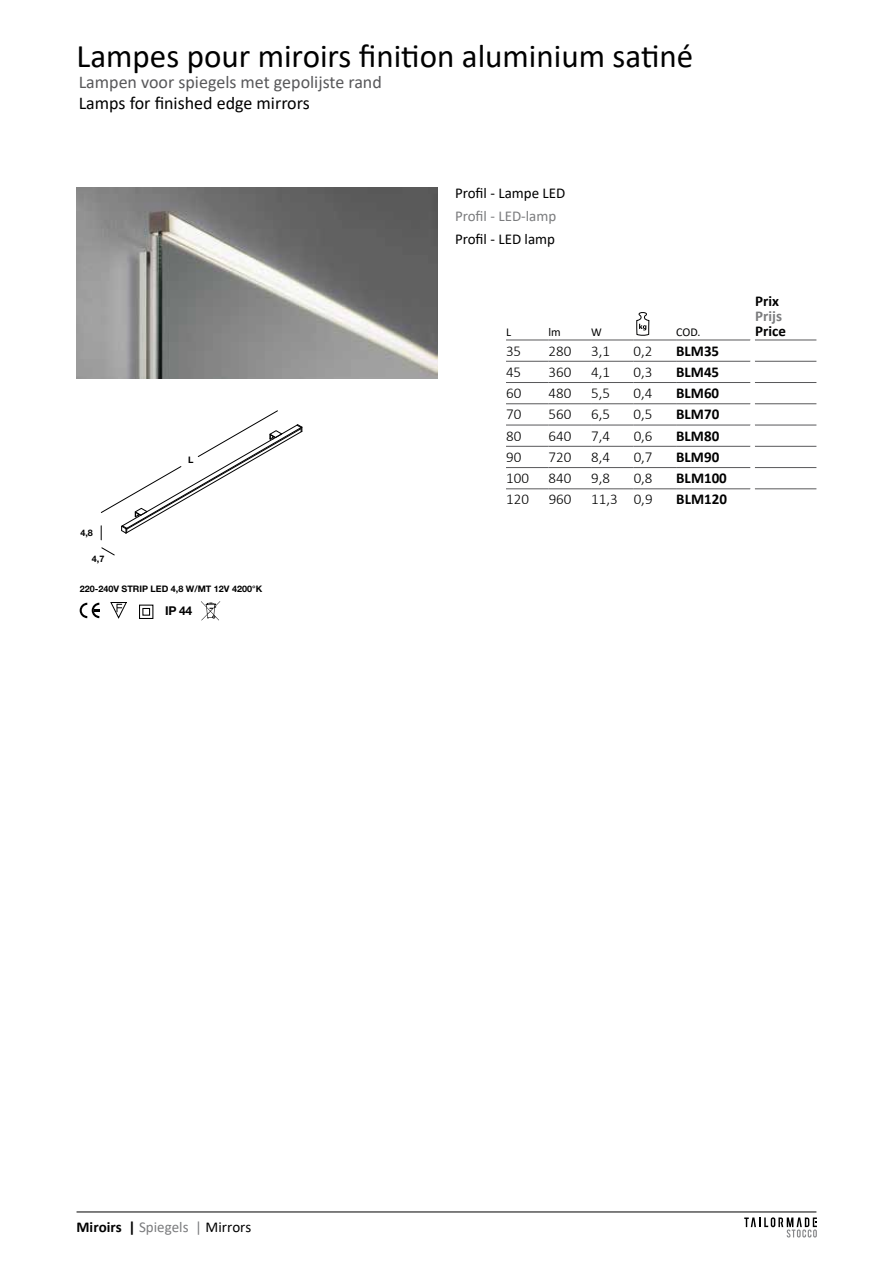
<style>
.page{position:relative;width:893px;height:1263px;background:#fff}
.page>*{position:absolute;margin:0;border:0;box-sizing:border-box;transform-origin:0 0}
.t1{font:33px "Calibri";color:#000}
.t2{font:18px "Calibri";color:#58585a}
.t3{font:18px "Calibri";color:#000}
.t4{font:300 15px "Calibri";color:#000}
.t5{font:700 15px "Calibri";color:#000}
.t6{font:15px "Calibri";color:#7b7c7e}
.t7{font:15px "Calibri";color:#000}
.t8{font:700 15px "Calibri";color:#7b7c7e}
.t9{font:700 12.15px "Helvetica Neue";color:#000}
.t10{font:12px "Calibri";color:#000}
.t11{font:700 9px "Helvetica Neue";color:#000}
.s1{font-weight:700;color:#000}
.s2{color:#000}
</style>
<div class="page">
<hr style="left:77px;top:1212px;width:739px;height:1px;background:#000">
<img style="left:77px;top:187px;width:361px;height:191px">
<svg style="left:101px;top:547px;width:14px;height:9px"></svg>
<svg style="left:110px;top:602px;width:17px;height:17px"></svg>
<svg style="left:80px;top:603px;width:19px;height:15px"></svg>
<div style="left:139px;top:605px;width:14px;height:14px;border:1px solid #000"></div>
<div style="left:142px;top:608px;width:8px;height:8px;border:1px solid #000"></div>
<svg style="left:101px;top:410px;width:202px;height:130px"></svg>
<svg style="left:201px;top:601px;width:19px;height:19px"></svg>
<hr style="left:506px;top:340px;width:43px;height:1px;background:#58585a">
<hr style="left:549px;top:340px;width:42px;height:1px;background:#58585a">
<hr style="left:591px;top:340px;width:43px;height:1px;background:#58585a">
<hr style="left:634px;top:340px;width:42px;height:1px;background:#58585a">
<hr style="left:676px;top:340px;width:74px;height:1px;background:#58585a">
<hr style="left:755px;top:340px;width:61px;height:1px;background:#58585a">
<hr style="left:506px;top:361px;width:43px;height:1px;background:#58585a">
<hr style="left:549px;top:361px;width:42px;height:1px;background:#58585a">
<hr style="left:591px;top:361px;width:43px;height:1px;background:#58585a">
<hr style="left:634px;top:361px;width:42px;height:1px;background:#58585a">
<hr style="left:676px;top:361px;width:74px;height:1px;background:#58585a">
<hr style="left:755px;top:361px;width:61px;height:1px;background:#58585a">
<hr style="left:506px;top:382px;width:43px;height:1px;background:#58585a">
<hr style="left:549px;top:382px;width:42px;height:1px;background:#58585a">
<hr style="left:591px;top:382px;width:43px;height:1px;background:#58585a">
<hr style="left:634px;top:382px;width:42px;height:1px;background:#58585a">
<hr style="left:676px;top:382px;width:74px;height:1px;background:#58585a">
<hr style="left:755px;top:382px;width:61px;height:1px;background:#58585a">
<hr style="left:506px;top:403px;width:43px;height:1px;background:#58585a">
<hr style="left:549px;top:403px;width:42px;height:1px;background:#58585a">
<hr style="left:591px;top:403px;width:43px;height:1px;background:#58585a">
<hr style="left:634px;top:403px;width:42px;height:1px;background:#58585a">
<hr style="left:676px;top:403px;width:74px;height:1px;background:#58585a">
<hr style="left:755px;top:403px;width:61px;height:1px;background:#58585a">
<hr style="left:506px;top:425px;width:43px;height:1px;background:#58585a">
<hr style="left:549px;top:425px;width:42px;height:1px;background:#58585a">
<hr style="left:591px;top:425px;width:43px;height:1px;background:#58585a">
<hr style="left:634px;top:425px;width:42px;height:1px;background:#58585a">
<hr style="left:676px;top:425px;width:74px;height:1px;background:#58585a">
<hr style="left:755px;top:425px;width:61px;height:1px;background:#58585a">
<hr style="left:506px;top:446px;width:43px;height:1px;background:#58585a">
<hr style="left:549px;top:446px;width:42px;height:1px;background:#58585a">
<hr style="left:591px;top:446px;width:43px;height:1px;background:#58585a">
<hr style="left:634px;top:446px;width:42px;height:1px;background:#58585a">
<hr style="left:676px;top:446px;width:74px;height:1px;background:#58585a">
<hr style="left:755px;top:446px;width:61px;height:1px;background:#58585a">
<hr style="left:506px;top:467px;width:43px;height:1px;background:#58585a">
<hr style="left:549px;top:467px;width:42px;height:1px;background:#58585a">
<hr style="left:591px;top:467px;width:43px;height:1px;background:#58585a">
<hr style="left:634px;top:467px;width:42px;height:1px;background:#58585a">
<hr style="left:676px;top:467px;width:74px;height:1px;background:#58585a">
<hr style="left:755px;top:467px;width:61px;height:1px;background:#58585a">
<hr style="left:506px;top:489px;width:43px;height:1px;background:#58585a">
<hr style="left:549px;top:489px;width:42px;height:1px;background:#58585a">
<hr style="left:591px;top:489px;width:43px;height:1px;background:#58585a">
<hr style="left:634px;top:489px;width:42px;height:1px;background:#58585a">
<hr style="left:676px;top:489px;width:74px;height:1px;background:#58585a">
<hr style="left:755px;top:489px;width:61px;height:1px;background:#58585a">
<svg style="left:636px;top:312px;width:13px;height:24px"></svg>
<svg style="left:744px;top:1217px;width:73px;height:20px"></svg>
<h1 class="t1" style="left:77px;top:33px;width:618px">Lampes pour miroirs finition aluminium satiné</h1>
<p class="t2" style="left:79px;top:70px;width:305px">Lampen voor spiegels met gepolijste rand</p>
<p class="t3" style="left:79px;top:91px;width:233px">Lamps for finished edge mirrors</p>
<p class="t11" style="left:188px;top:455px;width:7px">L</p>
<p class="t11" style="left:80px;top:527px;width:14px">4,8</p>
<p class="t11" style="left:92px;top:553px;width:14px">4,7</p>
<p class="t11" style="left:80px;top:583px;width:184px">220-240V STRIP LED 4,8 W/MT 12V 4200°K</p>
<p class="t9" style="left:165px;top:603px;width:29px">IP 44</p>
<p class="t7" style="left:455px;top:183px;width:112px">Profil - Lampe LED</p>
<p class="t6" style="left:455px;top:206px;width:103px">Profil - LED-lamp</p>
<p class="t7" style="left:455px;top:229px;width:102px">Profil - LED lamp</p>
<p class="t10" style="left:506px;top:323px;width:7px">L</p>
<p class="t10" style="left:549px;top:323px;width:14px">lm</p>
<p class="t10" style="left:591px;top:323px;width:12px">W</p>
<p class="t10" style="left:676px;top:323px;width:26px">COD.</p>
<p class="t4" style="left:506px;top:341px;width:17px">35</p>
<p class="t4" style="left:549px;top:341px;width:24px">280</p>
<p class="t4" style="left:591px;top:341px;width:20px">3,1</p>
<p class="t4" style="left:634px;top:341px;width:20px">0,2</p>
<p class="t5" style="left:676px;top:340px;width:45px">BLM35</p>
<p class="t4" style="left:506px;top:362px;width:17px">45</p>
<p class="t4" style="left:549px;top:362px;width:24px">360</p>
<p class="t4" style="left:591px;top:362px;width:20px">4,1</p>
<p class="t4" style="left:634px;top:362px;width:20px">0,3</p>
<p class="t5" style="left:676px;top:361px;width:45px">BLM45</p>
<p class="t4" style="left:506px;top:384px;width:17px">60</p>
<p class="t4" style="left:549px;top:384px;width:24px">480</p>
<p class="t4" style="left:591px;top:384px;width:20px">5,5</p>
<p class="t4" style="left:634px;top:384px;width:20px">0,4</p>
<p class="t5" style="left:676px;top:382px;width:45px">BLM60</p>
<p class="t4" style="left:506px;top:405px;width:17px">70</p>
<p class="t4" style="left:549px;top:405px;width:24px">560</p>
<p class="t4" style="left:591px;top:405px;width:20px">6,5</p>
<p class="t4" style="left:634px;top:405px;width:20px">0,5</p>
<p class="t5" style="left:676px;top:404px;width:45px">BLM70</p>
<p class="t4" style="left:506px;top:426px;width:17px">80</p>
<p class="t4" style="left:549px;top:426px;width:24px">640</p>
<p class="t4" style="left:591px;top:426px;width:20px">7,4</p>
<p class="t4" style="left:634px;top:426px;width:20px">0,6</p>
<p class="t5" style="left:676px;top:425px;width:45px">BLM80</p>
<p class="t4" style="left:506px;top:447px;width:17px">90</p>
<p class="t4" style="left:549px;top:447px;width:24px">720</p>
<p class="t4" style="left:591px;top:447px;width:20px">8,4</p>
<p class="t4" style="left:634px;top:447px;width:20px">0,7</p>
<p class="t5" style="left:676px;top:446px;width:45px">BLM90</p>
<p class="t4" style="left:506px;top:469px;width:24px">100</p>
<p class="t4" style="left:549px;top:469px;width:24px">840</p>
<p class="t4" style="left:591px;top:469px;width:20px">9,8</p>
<p class="t4" style="left:634px;top:469px;width:20px">0,8</p>
<p class="t5" style="left:676px;top:467px;width:52px">BLM100</p>
<p class="t4" style="left:506px;top:490px;width:24px">120</p>
<p class="t4" style="left:549px;top:490px;width:24px">960</p>
<p class="t4" style="left:591px;top:490px;width:63px">11,3 0,9</p>
<p class="t5" style="left:676px;top:489px;width:52px">BLM120</p>
<p class="t5" style="left:755px;top:290px;width:25px">Prix</p>
<p class="t8" style="left:755px;top:305px;width:28px">Prijs</p>
<p class="t5" style="left:755px;top:320px;width:32px">Price</p>
<p class="t6" style="left:77px;top:1216px;width:176px"><span class="s1">Miroirs |</span> Spiegels | <span class="s2">Mirrors</span></p>
</div>
